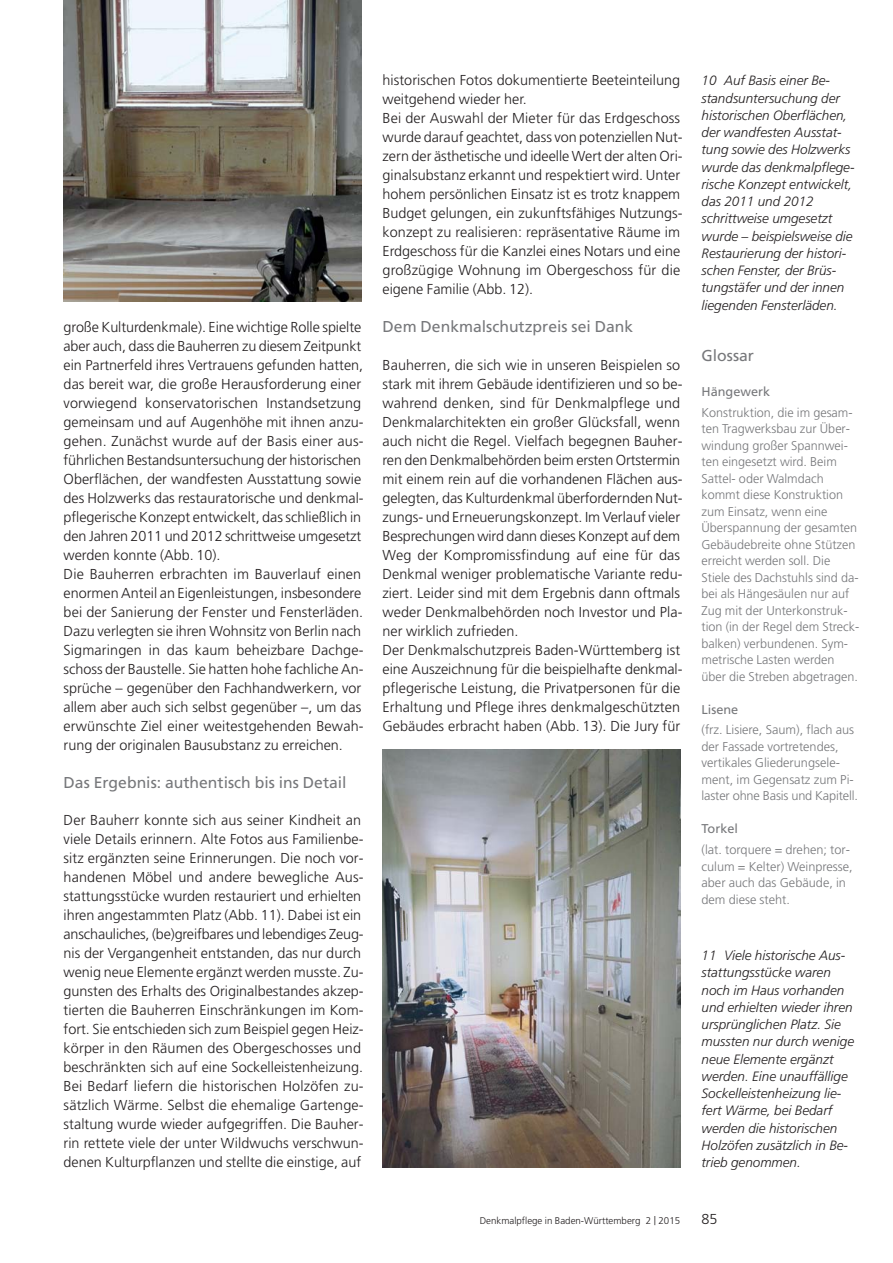
<style>
.page{position:relative;width:893px;height:1263px;background:#fff}
.page>*{position:absolute;margin:0;border:0;box-sizing:border-box;transform-origin:0 0}
.t1{font:15.75px "Frutiger";color:#77787b}
.t2{font:300 14.4px/19px "Frutiger";color:#231f20}
.t3{font:italic 300 13.5px/17.2px "Frutiger";color:#231f20}
.t4{font:300 12.75px/16.5px "Frutiger";color:#77787b}
.t5{font:300 9.75px "Frutiger";color:#231f20}
.s1{font-size:12px}
.s2{font-weight:400}
</style>
<div class="page">
<img style="left:382px;top:750px;width:298px;height:417px">
<img style="left:64px;top:0;width:297px;height:302px">
<p class="t2" style="left:64px;top:319px;width:302px">große Kulturdenkmale). Eine wichtige Rolle spielte aber auch, dass die Bauherren zu diesem Zeitpunkt ein Partnerfeld ihres Vertrauens gefunden hatten, das bereit war, die große Herausforderung einer vorwiegend konservatorischen Instandsetzung gemeinsam und auf Augenhöhe mit ihnen anzu&shy;gehen. Zunächst wurde auf der Basis einer aus&shy;führlichen Bestandsuntersuchung der historischen Oberflächen, der wandfesten Ausstattung sowie des Holzwerks das restauratorische und denkmal&shy;pflegerische Konzept entwickelt, das schließlich in den Jahren 2011 und 2012 schrittweise umgesetzt werden konnte (Abb. 10).<br>Die Bauherren erbrachten im Bauverlauf einen enormen Anteil an Eigenleistungen, insbesondere bei der Sanierung der Fenster und Fensterläden.<br>Dazu verlegten sie ihren Wohnsitz von Berlin nach Sigmaringen in das kaum beheizbare Dachge&shy;schoss der Baustelle. Sie hatten hohe fachliche An&shy;sprüche – gegenüber den Fachhandwerkern, vor allem aber auch sich selbst gegenüber –, um das erwünschte Ziel einer weitestgehenden Bewah&shy;rung der originalen Bausubstanz zu erreichen.</p>
<p class="t1" style="left:64px;top:776px;width:285px">Das Ergebnis: authentisch bis ins Detail</p>
<p class="t2" style="left:64px;top:812px;width:302px">Der Bauherr konnte sich aus seiner Kindheit an viele Details erinnern. Alte Fotos aus Familienbe&shy;sitz ergänzten seine Erinnerungen. Die noch vor&shy;handenen Möbel und andere bewegliche Aus&shy;stattungsstücke wurden restauriert und erhielten ihren angestammten Platz (Abb. 11). Dabei ist ein anschauliches, (be)greifbares und lebendiges Zeug&shy;nis der Vergangenheit entstanden, das nur durch wenig neue Elemente ergänzt werden musste. Zu&shy;gunsten des Erhalts des Originalbestandes akzep&shy;tierten die Bauherren Einschränkungen im Kom&shy;fort. Sie entschieden sich zum Beispiel gegen Heiz&shy;körper in den Räumen des Obergeschosses und beschränkten sich auf eine Sockelleistenheizung.<br>Bei Bedarf liefern die historischen Holzöfen zu&shy;sätzlich Wärme. Selbst die ehemalige Gartenge&shy;staltung wurde wieder aufgegriffen. Die Bauher&shy;rin rettete viele der unter Wildwuchs verschwun&shy;denen Kulturpflanzen und stellte die einstige, auf</p>
<p class="t2" style="left:382px;top:72px;width:302px">historischen Fotos dokumentierte Beeteinteilung weitgehend wieder her.<br>Bei der Auswahl der Mieter für das Erdgeschoss wurde darauf geachtet, dass von potenziellen Nut&shy;zern der ästhetische und ideelle Wert der alten Ori&shy;ginalsubstanz erkannt und respektiert wird. Unter hohem persönlichen Einsatz ist es trotz knappem Budget gelungen, ein zukunftsfähiges Nutzungs&shy;konzept zu realisieren: repräsentative Räume im Erdgeschoss für die Kanzlei eines Notars und eine großzügige Wohnung im Obergeschoss für die eigene Familie (Abb. 12).</p>
<p class="t1" style="left:382px;top:320px;width:252px">Dem Denkmalschutzpreis sei Dank</p>
<p class="t2" style="left:382px;top:356px;width:302px">Bauherren, die sich wie in unseren Beispielen so stark mit ihrem Gebäude identifizieren und so be&shy;wahrend denken, sind für Denkmalpflege und Denkmalarchitekten ein großer Glücksfall, wenn auch nicht die Regel. Vielfach begegnen Bauher&shy;ren den Denkmalbehörden beim ersten Ortstermin mit einem rein auf die vorhandenen Flächen aus&shy;gelegten, das Kulturdenkmal überfordernden Nut&shy;zungs- und Erneuerungskonzept. Im Verlauf vieler Besprechungen wird dann dieses Konzept auf dem Weg der Kompromissfindung auf eine für das Denkmal weniger problematische Variante redu&shy;ziert. Leider sind mit dem Ergebnis dann oftmals weder Denkmalbehörden noch Investor und Pla&shy;ner wirklich zufrieden.<br>Der Denkmalschutzpreis Baden-Württemberg ist eine Auszeichnung für die beispielhafte denkmal&shy;pflegerische Leistung, die Privatpersonen für die Erhaltung und Pflege ihres denkmalgeschützten Gebäudes erbracht haben (Abb. 13). Die Jury für</p>
<p class="t5" style="left:480px;top:1217px;width:202px">Denkmalpflege in Baden-Württemberg 2 <span class="s1">|</span> 2015</p>
<p class="t3" style="left:701px;top:73px;width:154px">10 Auf Basis einer Be&shy;standsuntersuchung der historischen Oberflächen, der wandfesten Ausstat&shy;tung sowie des Holzwerks wurde das denkmalpflege&shy;rische Konzept entwickelt, das 2011 und 2012 schrittweise umgesetzt wurde – beispielsweise die<br>Restaurierung der histori&shy;schen Fenster, der Brüs&shy;tungstäfer und der innen liegenden Fensterläden.</p>
<p class="t1" style="left:701px;top:349px;width:54px">Glossar</p>
<p class="t4" style="left:701px;top:382px;width:153px;line-height:20.7px"><span class="s2">Hängewerk<br></span>Konstruktion, die im gesam-</p>
<p class="t4" style="left:701px;top:422px;width:159px">ten Tragwerksbau zur Über&shy;windung großer Spannwei&shy;ten eingesetzt wird. Beim<br>Sattel- oder Walmdach kommt diese Konstruktion zum Einsatz, wenn eine<br>Überspannung der gesamten<br>Gebäudebreite ohne Stützen erreicht werden soll. Die<br>Stiele des Dachstuhls sind da&shy;bei als Hängesäulen nur auf<br>Zug mit der Unterkonstruk&shy;tion (in der Regel dem Streck&shy;balken) verbundenen. Sym&shy;metrische Lasten werden über die Streben abgetragen.</p>
<p class="t4" style="left:701px;top:700px;width:154px;line-height:20.5px"><span class="s2">Lisene<br></span>(frz. Lisiere, Saum), flach aus</p>
<p class="t4" style="left:701px;top:739px;width:158px">der Fassade vortretendes, vertikales Gliederungsele&shy;ment, im Gegensatz zum Pi&shy;laster ohne Basis und Kapitell.</p>
<p class="t4" style="left:701px;top:820px;width:150px;line-height:20.7px"><span class="s2">Torkel<br></span>(lat. torquere = drehen; tor-</p>
<p class="t4" style="left:701px;top:859px;width:153px">culum = Kelter) Weinpresse, aber auch das Gebäude, in dem diese steht.</p>
<p class="t3" style="left:701px;top:948px;width:154px">11 Viele historische Aus&shy;stattungsstücke waren noch im Haus vorhanden und erhielten wieder ihren ursprünglichen Platz. Sie mussten nur durch wenige neue Elemente ergänzt werden. Eine unauffällige<br>Sockelleistenheizung lie&shy;fert Wärme, bei Bedarf werden die historischen<br>Holzöfen zusätzlich in Be&shy;trieb genommen.</p>
<p class="t2" style="left:701px;top:1211px;width:18px">85</p>
</div>
